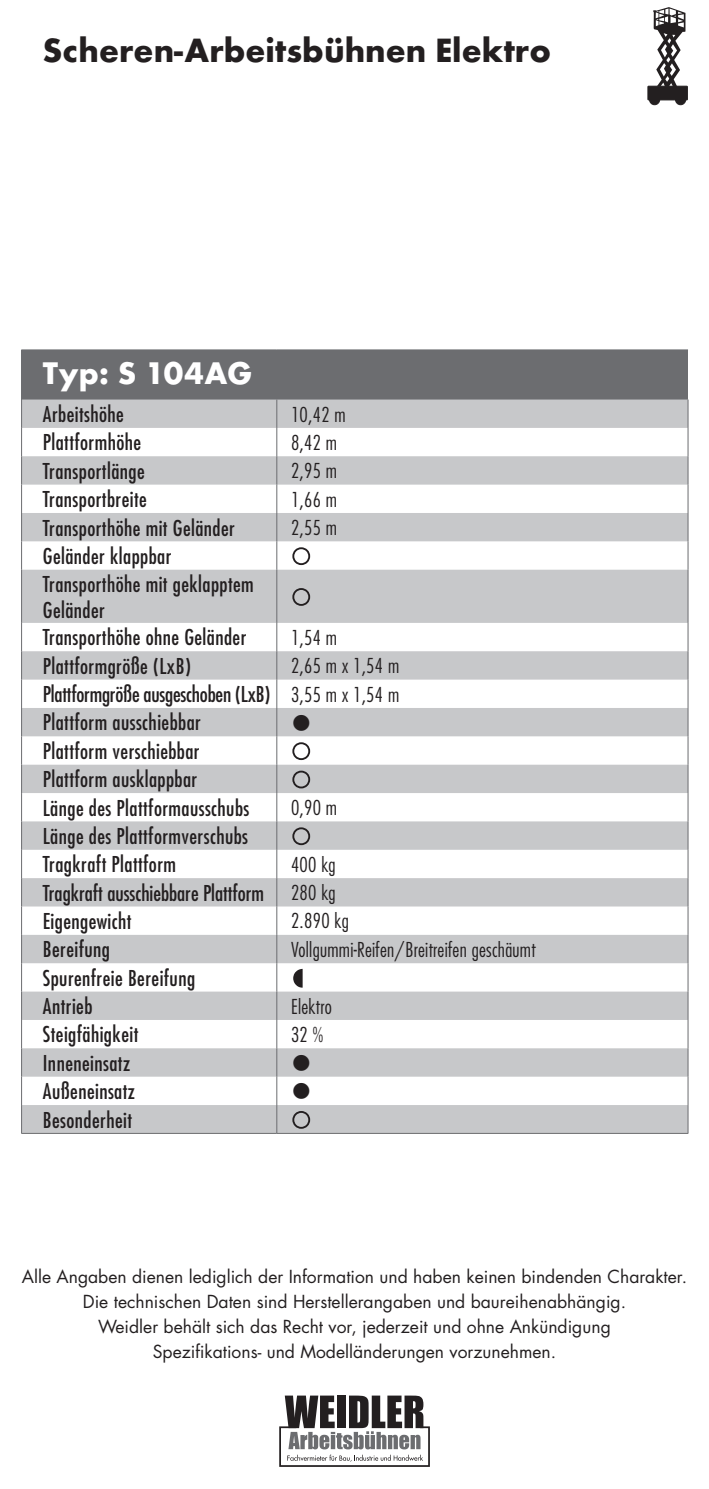
<style>
.page{position:relative;width:709px;height:1489px;background:#fff}
.page>*{position:absolute;margin:0;border:0;box-sizing:border-box;transform-origin:0 0}
.Headline{font:700 35px "Futura T";color:#231f20}
.Tabellenhead{font:700 32.5px "Futura T";letter-spacing:.01em;color:#fff}
.Tabellenfließ{font:27.5px "Wingdings";color:#231f20}
.Tabellensub{font:condensed 21.25px/26.2px "Futura";letter-spacing:.02em;color:#231f20}
.Tabellensub-2{font:condensed 21.25px "Futura";letter-spacing:-.01em;color:#231f20}
.Tabellensub-3{font:condensed 21.25px "Futura";color:#231f20}
.Tabellenfließ-2{font:300 condensed 20px "Futura";letter-spacing:.015em;color:#231f20}
.t1{font:17.5px/25px "Futura";color:#231f20;text-align:center}
</style>
<div class="page">
<svg style="left:279px;top:1395px;width:151px;height:71px"></svg>
<div style="left:22px;top:350px;width:666px;height:49px;background:#6c6d70"></div>
<svg style="left:22px;top:399px;width:665px;height:733px;fill:#c7c8ca"></svg>
<hr style="left:21px;top:349px;width:256px;height:1px;background:#6c6d70">
<hr style="left:21px;top:350px;width:1px;height:49px;background:#6c6d70">
<hr style="left:277px;top:349px;width:411px;height:1px;background:#6c6d70">
<svg style="left:21px;top:399px;width:1px;height:170px"></svg>
<svg style="left:276px;top:399px;width:1px;height:170px"></svg>
<svg style="left:687px;top:399px;width:1px;height:170px"></svg>
<hr style="left:21px;top:569px;width:1px;height:54px;background:#6c6d70">
<hr style="left:276px;top:569px;width:1px;height:54px;background:#6c6d70">
<hr style="left:687px;top:569px;width:1px;height:54px;background:#6c6d70">
<svg style="left:21px;top:623px;width:1px;height:509px"></svg>
<svg style="left:276px;top:623px;width:1px;height:509px"></svg>
<svg style="left:687px;top:623px;width:1px;height:509px"></svg>
<hr style="left:21px;top:1132px;width:256px;height:1px;background:#6c6d70">
<hr style="left:277px;top:1132px;width:411px;height:1px;background:#6c6d70">
<svg style="left:291px;top:546px;width:20px;height:20px"></svg>
<svg style="left:291px;top:587px;width:20px;height:19px"></svg>
<svg style="left:291px;top:741px;width:20px;height:20px"></svg>
<svg style="left:291px;top:769px;width:20px;height:20px"></svg>
<svg style="left:291px;top:826px;width:20px;height:20px"></svg>
<svg style="left:291px;top:1109px;width:20px;height:20px"></svg>
<svg style="left:652px;top:7px;width:33px;height:79px"></svg>
<div style="left:675px;top:95px;width:10px;height:10px;background:#231f20;border-radius:50%"></div>
<div style="left:675px;top:94px;width:11px;height:11px;border:1px solid #231f20;border-radius:50%"></div>
<div style="left:649px;top:95px;width:10px;height:10px;background:#231f20;border-radius:50%"></div>
<div style="left:649px;top:94px;width:11px;height:11px;border:1px solid #231f20;border-radius:50%"></div>
<div style="left:648px;top:86px;width:39px;height:14px;background:#231f20"></div>
<div style="left:647px;top:86px;width:40px;height:14px;border:1px solid #231f20"></div>
<svg style="left:293px;top:968px;width:9px;height:19px"></svg>
<p class="Headline" style="left:43px;top:29px;width:510px">Scheren-Arbeitsbühnen Elektro</p>
<p class="Tabellenhead" style="left:43px;top:354px;width:211px">Typ: S 104AG</p>
<p class="Tabellensub" style="left:43px;top:401px;width:83px">Arbeitshöhe</p>
<p class="Tabellenfließ-2" style="left:291px;top:402px;width:56px">10,42 m</p>
<p class="Tabellensub" style="left:43px;top:429px;width:100px">Plattformhöhe</p>
<p class="Tabellenfließ-2" style="left:291px;top:430px;width:47px">8,42 m</p>
<p class="Tabellensub" style="left:43px;top:457px;width:103px">Transportlänge</p>
<p class="Tabellenfließ-2" style="left:291px;top:459px;width:47px">2,95 m</p>
<p class="Tabellensub" style="left:43px;top:486px;width:105px">Transportbreite</p>
<p class="Tabellenfließ-2" style="left:291px;top:487px;width:47px">1,66 m</p>
<p class="Tabellensub" style="left:43px;top:514px;width:193px">Transporthöhe mit Geländer</p>
<p class="Tabellenfließ-2" style="left:291px;top:515px;width:47px">2,55 m</p>
<p class="Tabellensub" style="left:43px;top:542px;width:130px">Geländer klappbar</p>
<p class="Tabellensub" style="left:43px;top:570px;width:212px">Transporthöhe mit geklapptem<br>Geländer</p>
<p class="Tabellensub" style="left:43px;top:624px;width:205px">Transporthöhe ohne Geländer</p>
<p class="Tabellenfließ-2" style="left:291px;top:625px;width:47px">1,54 m</p>
<p class="Tabellensub" style="left:43px;top:652px;width:150px">Plattformgröße (LxB)</p>
<p class="Tabellenfließ-2" style="left:291px;top:654px;width:110px">2,65 m x 1,54 m</p>
<p class="Tabellensub-2" style="left:43px;top:681px;width:229px">Plattformgröße ausgeschoben (LxB)</p>
<p class="Tabellenfließ-2" style="left:291px;top:682px;width:110px">3,55 m x 1,54 m</p>
<p class="Tabellensub" style="left:43px;top:709px;width:159px">Plattform ausschiebbar</p>
<p class="Tabellenfließ" style="left:291px;top:708px;width:22px">●</p>
<p class="Tabellensub" style="left:43px;top:737px;width:158px">Plattform verschiebbar</p>
<p class="Tabellensub" style="left:43px;top:766px;width:156px">Plattform ausklappbar</p>
<p class="Tabellensub" style="left:43px;top:794px;width:208px">Länge des Plattformausschubs</p>
<p class="Tabellenfließ-2" style="left:291px;top:795px;width:47px">0,90 m</p>
<p class="Tabellensub" style="left:43px;top:822px;width:207px">Länge des Plattformverschubs</p>
<p class="Tabellensub" style="left:43px;top:851px;width:135px">Tragkraft Plattform</p>
<p class="Tabellenfließ-2" style="left:291px;top:852px;width:46px">400 kg</p>
<p class="Tabellensub-3" style="left:43px;top:880px;width:223px">Tragkraft ausschiebbare Plattform</p>
<p class="Tabellenfließ-2" style="left:291px;top:880px;width:46px">280 kg</p>
<p class="Tabellensub" style="left:43px;top:907px;width:90px">Eigengewicht</p>
<p class="Tabellenfließ-2" style="left:291px;top:909px;width:59px">2.890 kg</p>
<p class="Tabellensub" style="left:43px;top:936px;width:69px">Bereifung</p>
<p class="Tabellenfließ-2" style="left:291px;top:937px;width:246px">Vollgummi-Reifen/Breitreifen geschäumt</p>
<p class="Tabellensub" style="left:43px;top:964px;width:154px">Spurenfreie Bereifung</p>
<p class="Tabellensub" style="left:43px;top:992px;width:51px">Antrieb</p>
<p class="Tabellenfließ-2" style="left:291px;top:994px;width:42px">Elektro</p>
<p class="Tabellensub" style="left:43px;top:1021px;width:97px">Steigfähigkeit</p>
<p class="Tabellenfließ-2" style="left:291px;top:1022px;width:34px">32 %</p>
<p class="Tabellensub" style="left:43px;top:1049px;width:89px">Inneneinsatz</p>
<p class="Tabellenfließ" style="left:291px;top:1048px;width:22px">●</p>
<p class="Tabellensub" style="left:43px;top:1077px;width:94px">Außeneinsatz</p>
<p class="Tabellenfließ" style="left:291px;top:1076px;width:22px">●</p>
<p class="Tabellensub" style="left:43px;top:1106px;width:91px">Besonderheit</p>
<p class="t1" style="left:22px;top:1263px;width:666px">Alle Angaben dienen lediglich der Information und haben keinen bindenden Charakter.<br>Die technischen Daten sind Herstellerangaben und baureihenabhängig.<br>Weidler behält sich das Recht vor, jederzeit und ohne Ankündigung<br>Spezifikations- und Modelländerungen vorzunehmen.</p>
</div>
